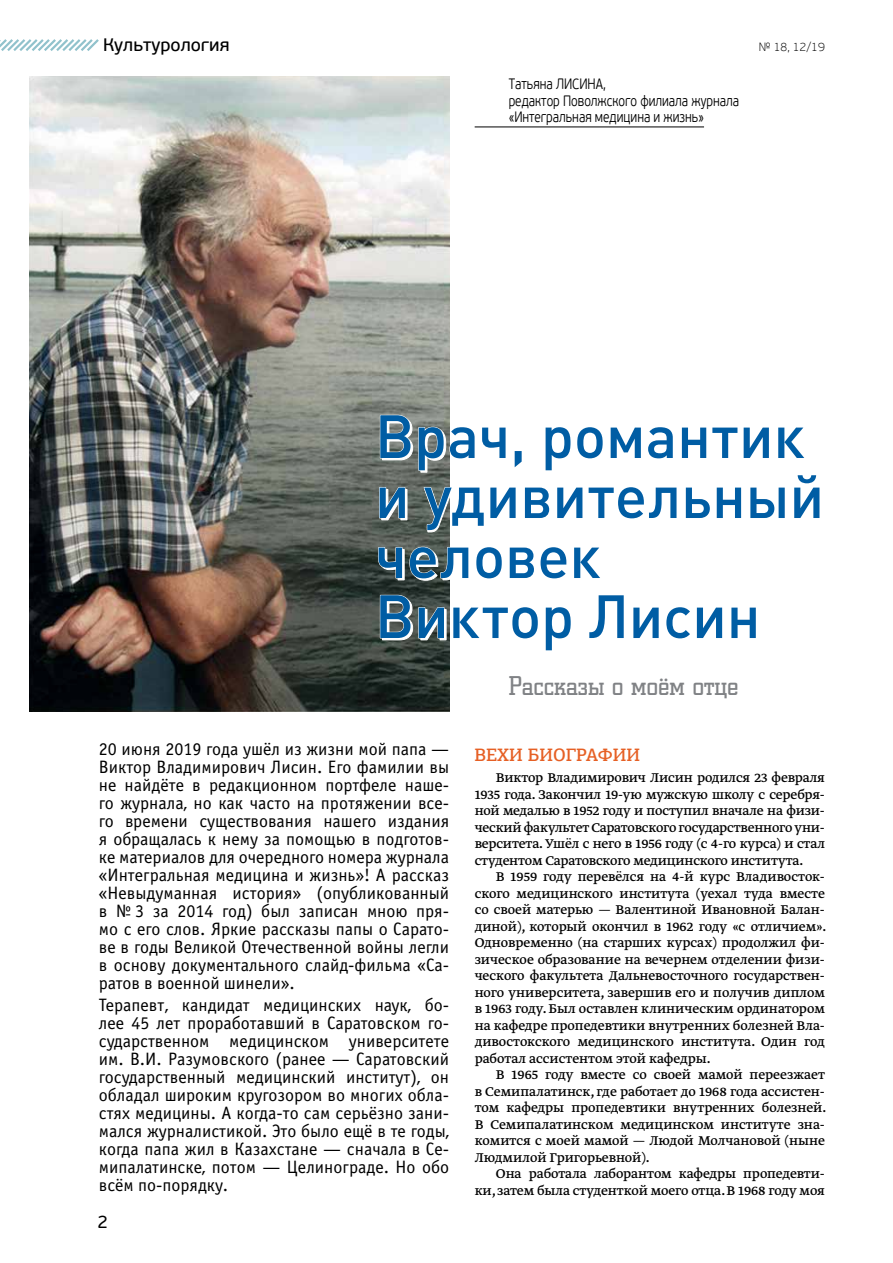
<style>
.page{position:relative;width:893px;height:1263px;background:#fff}
.page>*{position:absolute;margin:0;border:0;box-sizing:border-box;transform-origin:0 0}
.t1{font:500 60px/60px "DIN Pro";letter-spacing:-.005em;color:#005da4}
.t2{font:27px "Coliseum C";color:#808285}
.t3{font:18px/18px "Officina Sans C";color:#000;text-align:justify}
.t4{font:18px "PF Beau Sans Pro Bbook";color:#000}
.t5{font:500 18px "PF Agora Slab Pro";color:#e66025}
.t6{font:18px "PF Beau Sans Pro";color:#000}
.t7{font:15px/16.5px "Greta Text Pro";letter-spacing:-.01em;color:#000;text-align:justify}
.t8{font:300 15px/16.5px "PF Beau Sans Pro";color:#000;scale:.8 1}
.t9{font:100 12px "PF Beau Sans Pro";color:#000}
</style>
<div class="page">
<svg style="left:0;top:39px;width:99px;height:12px"></svg>
<img style="left:30px;top:77px;width:419px;height:634px">
<svg style="left:379px;top:414px;width:71px;height:119px;background:#818681"></svg>
<svg style="left:378px;top:546px;width:72px;height:35px;background:#6f7772"></svg>
<svg style="left:380px;top:594px;width:67px;height:47px;background:#777d78"></svg>
<hr style="left:475px;top:127px;width:229px;height:1px;background:#000">
<p class="t4" style="left:103px;top:34px;width:128px">Культурология</p>
<p class="t9" style="left:759px;top:40px;width:68px">№ 18, 12/19</p>
<p class="t8" style="left:509px;top:76px;width:290px">Татьяна ЛИСИНА,<br>редактор Поволжского филиала журнала «Интегральная медицина и жизнь»</p>
<h1 class="t1" style="left:375px;top:400px;width:451px">Врач, романтик и удивительный человек<br>Виктор Лисин</h1>
<p class="t3" style="left:99px;top:740px;width:352px">20 июня 2019 года ушёл из жизни мой папа — Виктор Владимирович Лисин. Его фамилии вы не найдёте в редакционном портфеле наше&shy;го журнала, но как часто на протяжении все&shy;го времени существования нашего издания я обращалась к нему за помощью в подготов&shy;ке материалов для очередного номера журнала «Интегральная медицина и жизнь»! А рассказ «Невыдуманная история» (опубликованный в № 3 за 2014 год) был записан мною пря&shy;мо с его слов. Яркие рассказы папы о Сарато&shy;ве в годы Великой Отечественной войны легли в основу документального слайд-фильма «Са&shy;ратов в военной шинели».</p>
<p class="t3" style="left:99px;top:996px;width:352px">Терапевт, кандидат медицинских наук, бо&shy;лее 45 лет проработавший в Саратовском го&shy;сударственном медицинском университете им. В.И. Разумовского (ранее — Саратовский государственный медицинский институт), он обладал широким кругозором во многих обла&shy;стях медицины. А когда-то сам серьёзно зани&shy;мался журналистикой. Это было ещё в те годы, когда папа жил в Казахстане — сначала в Се&shy;мипалатинске, потом — Целинограде. Но обо всём по-порядку.</p>
<p class="t6" style="left:97px;top:1211px;width:12px">2</p>
<h2 class="t2" style="left:509px;top:670px;width:231px">Рассказы о моём отце</h2>
<p class="t5" style="left:475px;top:743px;width:167px">ВЕХИ БИОГРАФИИ</p>
<p class="t7" style="left:475px;top:770px;width:352px;text-indent:21px">Виктор Владимирович Лисин родился 23 февраля 1935 года. Закончил 19-ую мужскую школу с серебря&shy;ной медалью в 1952 году и поступил вначале на физи&shy;ческий факультет Саратовского государственного уни&shy;верситета. Ушёл с него в 1956 году (с 4-го курса) и стал студентом Саратовского медицинского института.</p>
<p class="t7" style="left:475px;top:869px;width:353px;text-indent:21px">В 1959 году перевёлся на 4-й курс Владивосток&shy;ского медицинского института (уехал туда вместе со своей матерью — Валентиной Ивановной Балан&shy;диной), который окончил в 1962 году «с отличием».<br>Одновременно (на старших курсах) продолжил фи&shy;зическое образование на вечернем отделении физи&shy;ческого факультета Дальневосточного государствен&shy;ного университета, завершив его и получив диплом в 1963 году. Был оставлен клиническим ординатором на кафедре пропедевтики внутренних болезней Вла&shy;дивостокского медицинского института. Один год работал ассистентом этой кафедры.</p>
<p class="t7" style="left:475px;top:1067px;width:353px;text-indent:21px">В 1965 году вместе со своей мамой переезжает в Семипалатинск, где работает до 1968 года ассистен&shy;том кафедры пропедевтики внутренних болезней.<br>В Семипалатинском медицинском институте зна&shy;комится с моей мамой — Людой Молчановой (ныне Людмилой Григорьевной).</p>
<p class="t7" style="left:475px;top:1166px;width:352px;text-align:right">Она работала лаборантом кафедры пропедевти&shy;ки, затем была студенткой моего отца. В 1968 году моя</p>
</div>
